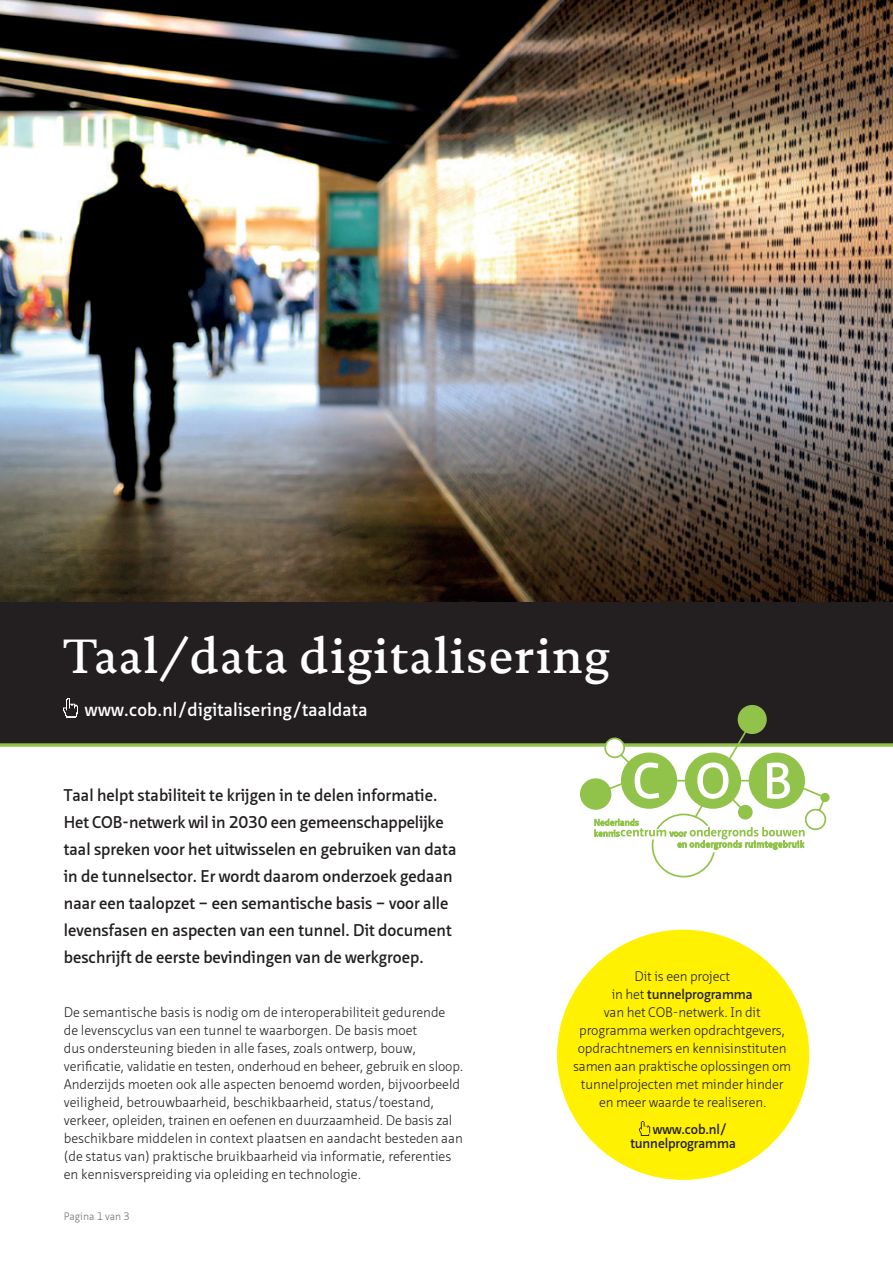
<style>
.page{position:relative;width:893px;height:1263px;background:#fff}
.page>*{position:absolute;margin:0;border:0;box-sizing:border-box;transform-origin:0 0}
.VOOR_Titel{font:500 48.6px "Documenta Dtl";letter-spacing:.02em;color:#fff}
.lopende_tekst{font:600 18px "Neue Sans";letter-spacing:.01em;color:#fff}
.lopende_tekst-2{font:600 16.5px/27px "Neue Sans";color:#231f20}
.lopende_tekst-3{font:300 13.5px/18px "Neue Sans";color:#231f20}
.ACHTER_tekst{font:300 13.5px/18px "Neue Sans";letter-spacing:-.01em;color:#231f20;text-align:center}
.ACHTER_tekst-2{font:600 13.5px/13.5px "Neue Sans";letter-spacing:-.01em;color:#231f20}
.t1{font:300 10.5px "Neue Sans";color:#6c6d70}
.s1{font-weight:600}
</style>
<div class="page">
<img style="left:0;top:0;width:893px;height:602px">
<div style="left:0;top:602px;width:893px;height:142px;background:#231f20"></div>
<svg style="left:0;top:743px;width:893px;height:4px;background:#90bb54"></svg>
<div style="left:581px;top:779px;width:29px;height:30px;background:#91c34b;border-radius:50%"></div>
<div style="left:580px;top:778px;width:31px;height:32px;border:2px solid #91c34b;border-radius:50%"></div>
<div style="left:738px;top:706px;width:28px;height:27px;background:#91c34b;border-radius:50%"></div>
<div style="left:738px;top:705px;width:29px;height:29px;border:2px solid #91c34b;border-radius:50%"></div>
<div style="left:821px;top:794px;width:8px;height:7px;background:#91c34b;border-radius:50%"></div>
<div style="left:820px;top:793px;width:10px;height:9px;border:2px solid #91c34b;border-radius:50%"></div>
<svg style="left:594px;top:727px;width:232px;height:125px"></svg>
<div style="left:557px;top:930px;width:252px;height:250px;background:#fff101;border-radius:50%"></div>
<img style="left:639px;top:1121px;width:12px;height:14px">
<img style="left:64px;top:699px;width:13px;height:18px">
<p class="VOOR_Titel" style="left:64px;top:628px;width:547px">Taal/data digitalisering</p>
<p class="lopende_tekst" style="left:85px;top:699px;width:284px">www.cob.nl/digitalisering/taaldata</p>
<p class="lopende_tekst-2" style="left:64px;top:782px;width:394px">Taal helpt stabiliteit te krijgen in te delen informatie.<br>Het COB-netwerk wil in 2030 een gemeenschappelijke taal spreken voor het uitwisselen en gebruiken van data in de tunnelsector. Er wordt daarom onderzoek gedaan naar een taalopzet – een semantische basis – voor alle levensfasen en aspecten van een tunnel. Dit document beschrijft de eerste bevindingen van de werkgroep.</p>
<p class="lopende_tekst-3" style="left:64px;top:1004px;width:401px">De semantische basis is nodig om de interoperabiliteit gedurende<br>de levenscyclus van een tunnel te waarborgen. De basis moet<br>dus ondersteuning bieden in alle fases, zoals ontwerp, bouw, verificatie, validatie en testen, onderhoud en beheer, gebruik en sloop.<br>Anderzijds moeten ook alle aspecten benoemd worden, bijvoorbeeld veiligheid, betrouwbaarheid, beschikbaarheid, status/toestand, verkeer, opleiden, trainen en oefenen en duurzaamheid. De basis zal beschikbare middelen in context plaatsen en aandacht besteden aan (de status van) praktische bruikbaarheid via informatie, referenties en kennisverspreiding via opleiding en technologie.</p>
<p class="t1" style="left:64px;top:1210px;width:67px">Pagina 1 van 3</p>
<p class="ACHTER_tekst" style="left:573px;top:968px;width:220px">Dit is een project<br>in het <span class="s1">tunnelprogramma<br></span>van het COB-netwerk. In dit programma werken opdrachtgevers, opdrachtnemers en kennisinstituten samen aan praktische oplossingen om tunnelprojecten met minder hinder en meer waarde te realiseren.</p>
<p class="ACHTER_tekst-2" style="left:630px;top:1123px;width:107px;text-indent:22px">www.cob.nl/ tunnelprogramma</p>
</div>
